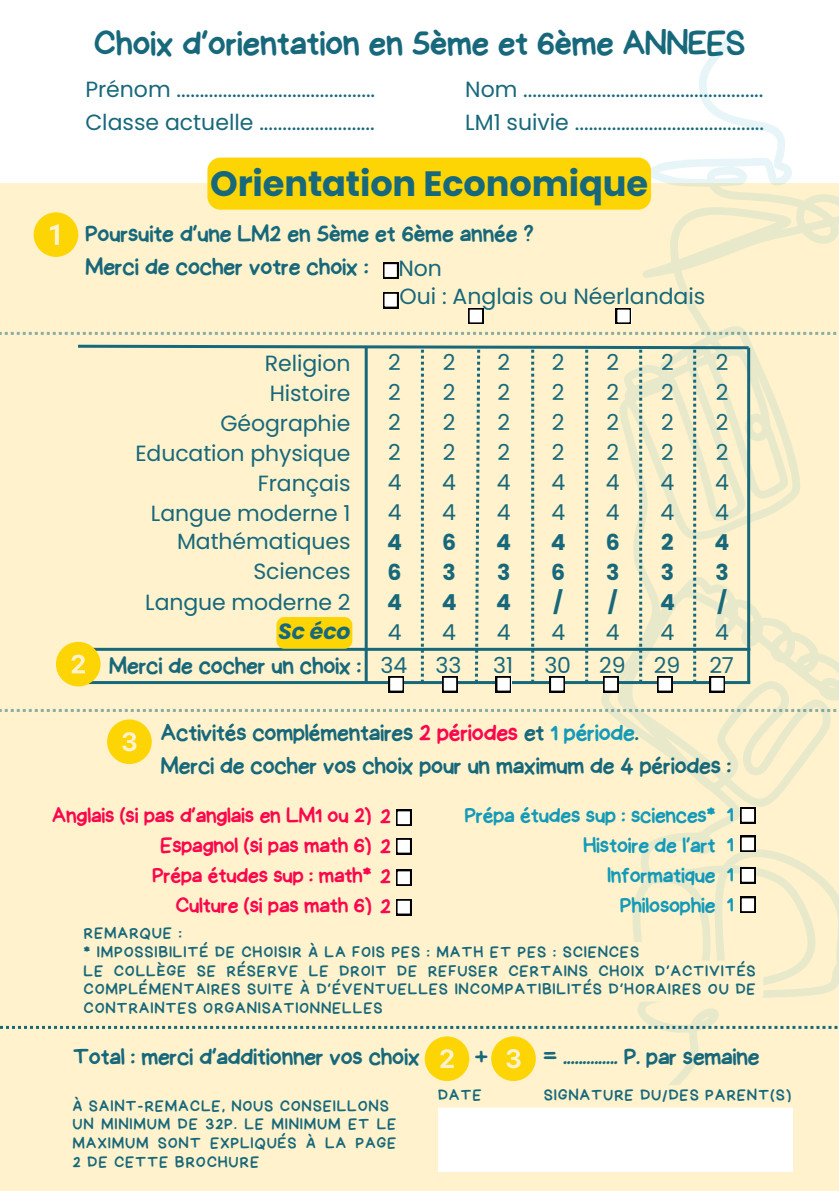
<style>
.page{position:relative;width:839px;height:1191px;background:#fff}
.page>*{position:absolute;margin:0;border:0;box-sizing:border-box;transform-origin:0 0}
.t1{font:35.4px "Handyman";color:#17687b}
.t2{font:700 35.2px "Poppins";letter-spacing:-.005em;color:#17687b}
.t3{font:24px/33px "Handyman";letter-spacing:-.005em;color:#17687b}
.t4{font:22px/30px "Poppins";letter-spacing:-.005em;color:#17687b;text-align:justify}
.t5{font:22px/30px "Handyman";letter-spacing:-.005em;color:#fb074d;text-align:right}
.t6{font:22px/30px "Handyman";letter-spacing:-.005em;color:#149ab8;text-align:right}
.t7{font:italic 700 22px "Poppins";color:#17687b}
.t8{font:16px/18.6px "Handyman";letter-spacing:.085em;color:#17687b;text-align:justify}
.s1{font-weight:700}
.s2{color:#fb074d}
.s3{color:#149ab8}
</style>
<div class="page">
<div style="left:0;top:184px;width:838px;height:1007px;background:#fff2cc"></div>
<svg style="left:598px;top:29px;width:240px;height:1138px"></svg>
<svg style="left:0;top:709px;width:838px;height:3px"></svg>
<svg style="left:383px;top:263px;width:15px;height:15px"></svg>
<svg style="left:383px;top:292px;width:15px;height:16px"></svg>
<svg style="left:468px;top:308px;width:15px;height:16px"></svg>
<div style="left:615px;top:308px;width:16px;height:16px;background:#000"></div>
<svg style="left:617px;top:309px;width:13px;height:14px"></svg>
<div style="left:207px;top:158px;width:444px;height:52px;background:#fdd505"></div>
<svg style="left:0;top:1026px;width:838px;height:3px"></svg>
<svg style="left:0;top:332px;width:838px;height:3px"></svg>
<div style="left:438px;top:1106px;width:354px;height:66px;background:#fff"></div>
<div style="left:432px;top:1085px;width:366px;height:23px;background:#fff2cc;border-radius:6px"></div>
<svg style="left:34px;top:212px;width:44px;height:45px"></svg>
<svg style="left:107px;top:719px;width:45px;height:45px"></svg>
<svg style="left:424px;top:1036px;width:45px;height:45px"></svg>
<svg style="left:491px;top:1036px;width:45px;height:45px"></svg>
<svg style="left:396px;top:810px;width:15px;height:16px"></svg>
<svg style="left:396px;top:838px;width:15px;height:16px"></svg>
<svg style="left:396px;top:870px;width:15px;height:16px"></svg>
<svg style="left:396px;top:899px;width:15px;height:16px"></svg>
<svg style="left:740px;top:807px;width:15px;height:16px"></svg>
<svg style="left:740px;top:836px;width:15px;height:16px"></svg>
<svg style="left:740px;top:867px;width:15px;height:16px"></svg>
<svg style="left:740px;top:897px;width:15px;height:16px"></svg>
<svg style="left:56px;top:343px;width:695px;height:349px"></svg>
<svg style="left:598px;top:923px;width:165px;height:97px"></svg>
<p class="t1" style="left:94px;top:25px;width:652px">Choix d’orientation en 5ème et 6ème ANNÉES</p>
<h4 class="t4" style="left:85px;top:74px;width:291px">Prénom ...........................................</h4>
<p class="t4" style="left:465px;top:108px;width:300px">LM1 suivie .........................................</p>
<h4 class="t4" style="left:465px;top:74px;width:300px">Nom ....................................................</h4>
<p class="t4" style="left:85px;top:108px;width:291px">Classe actuelle .........................</p>
<h4 class="t2" style="left:210px;top:159px;width:439px">Orientation Economique</h4>
<h4 class="t3" style="left:85px;top:218px;width:449px">Poursuite d’une LM2 en 5ème et 6ème année ?<br>Merci de cocher votre choix :</h4>
<h4 class="t4" style="left:399px;top:282px;width:307px">Oui : Anglais ou Néerlandais</h4>
<h1 class="t4" style="left:398px;top:253px;width:45px">Non</h1>
<h2 class="t4" style="left:135px;top:348px;width:217px;text-align:right">Religion<br>Histoire<br>Géographie<br>Education physique<br>Français<br>Langue moderne 1</h2>
<h4 class="t4" style="left:177px;top:526px;width:175px;text-align:right">Mathématiques<br>Sciences</h4>
<h4 class="t4" style="left:145px;top:587px;width:207px">Langue moderne 2</h4>
<h4 class="t7" style="left:278px;top:616px;width:74px">Sc éco</h4>
<p class="t3" style="left:109px;top:649px;width:254px">Merci de cocher un choix :</p>
<h4 class="t4" style="left:387px;top:347px;width:16px">2<br>2<br>2<br>2<br>4<br>4<br><span class="s1">4<br>6<br>4<br></span>4</h4>
<p class="t4" style="left:441px;top:347px;width:16px">2<br>2<br>2<br>2<br>4<br>4<br><span class="s1">6<br>3<br>4<br></span>4</p>
<h4 class="t4" style="left:496px;top:347px;width:16px">2<br>2<br>2<br>2<br>4<br>4<br><span class="s1">4<br>3<br>4<br></span>4</h4>
<h4 class="t4" style="left:606px;top:347px;width:16px">2<br>2<br>2<br>2<br>4<br>4<br><span class="s1">6<br>3 / </span>4</h4>
<h4 class="t4" style="left:551px;top:347px;width:16px">2<br>2<br>2<br>2<br>4<br>4<br><span class="s1">4<br>6 / </span>4</h4>
<h4 class="t4" style="left:660px;top:347px;width:16px">2<br>2<br>2<br>2<br>4<br>4<br><span class="s1">2<br>3<br>4<br></span>4</h4>
<h3 class="t4" style="left:599px;top:650px;width:28px">29</h3>
<h4 class="t4" style="left:653px;top:650px;width:28px">29</h4>
<h4 class="t4" style="left:380px;top:650px;width:28px">34</h4>
<h4 class="t4" style="left:435px;top:650px;width:27px">33</h4>
<h4 class="t4" style="left:493px;top:650px;width:21px">31</h4>
<h4 class="t4" style="left:544px;top:650px;width:28px">30</h4>
<p class="t4" style="left:714px;top:347px;width:16px">2<br>2<br>2<br>2<br>4<br>4<br><span class="s1">4<br>3 / </span>4</p>
<h4 class="t4" style="left:709px;top:650px;width:26px">27</h4>
<p class="t3" style="left:161px;top:716px;width:571px">Activités complémentaires <span class="s2">2 périodes</span> et <span class="s3">1 période</span>.<br>Merci de cocher vos choix pour un maximum de 4 périodes :</p>
<h4 class="t5" style="left:52px;top:800px;width:340px">Anglais (si pas d’anglais en LM1 ou 2) 2<br>Espagnol (si pas math 6) 2<br>Prépa études sup : math* 2<br>Culture (si pas math 6) 2</h4>
<h4 class="t6" style="left:465px;top:800px;width:252px">Prépa études sup : sciences*<br>Histoire de l’art<br>Informatique<br>Philosophie</h4>
<h4 class="t6" style="left:726px;top:799px;width:8px;text-align:justify">1<br>1<br>1<br>1</h4>
<p class="t8" style="left:84px;top:924px;width:99px">REMARQUE :</p>
<p class="t8" style="left:84px;top:943px;width:556px">* IMPOSSIBILITÉ DE CHOISIR À LA FOIS PES : MATH ET PES : SCIENCES</p>
<p class="t8" style="left:84px;top:962px;width:673px">LE COLLÈGE SE RÉSERVE LE DROIT DE REFUSER CERTAINS CHOIX D’ACTIVITÉS COMPLÉMENTAIRES SUITE À D’ÉVENTUELLES INCOMPATIBILITÉS D’HORAIRES OU DE CONTRAINTES ORGANISATIONNELLES</p>
<p class="t3" style="left:73px;top:1040px;width:348px">Total : merci d’additionner vos choix</p>
<p class="t3" style="left:475px;top:1040px;width:15px">+</p>
<p class="t3" style="left:543px;top:1040px;width:217px">= .............. P. par semaine</p>
<p class="t8" style="left:73px;top:1097px;width:317px">À SAINT-REMACLE, NOUS CONSEILLONS</p>
<p class="t8" style="left:73px;top:1115px;width:325px">UN MINIMUM DE 32P. LE MINIMUM ET LE MAXIMUM SONT EXPLIQUÉS À LA PAGE 2 DE CETTE BROCHURE</p>
<p class="t3" style="left:574px;top:1040px;width:33px">.. ..</p>
<p class="t8" style="left:438px;top:1086px;width:45px">DATE</p>
<p class="t8" style="left:544px;top:1086px;width:248px">SIGNATURE DU/DES PARENT(S)</p>
</div>
